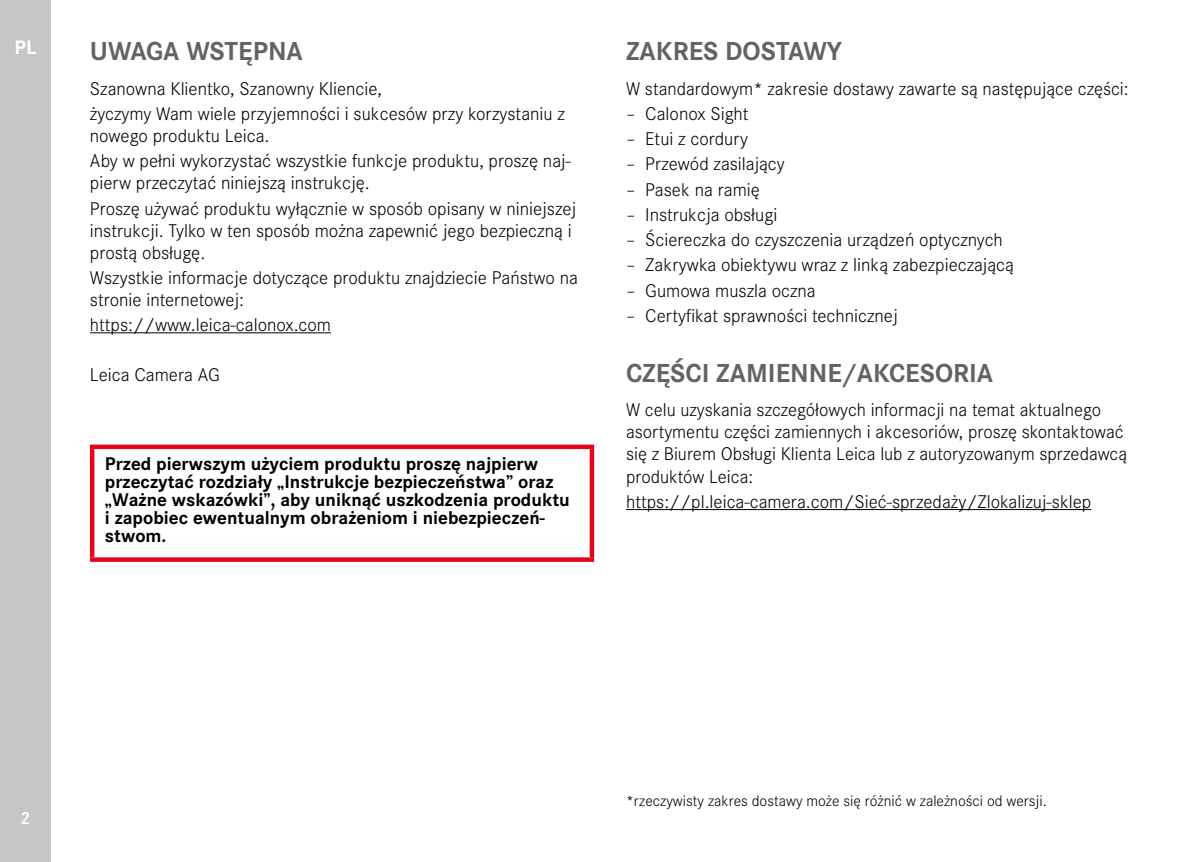
<style>
.page{position:relative;width:1200px;height:862px;background:#fff}
.page>*{position:absolute;margin:0;border:0;box-sizing:border-box;transform-origin:0 0}
.t1{font:700 27px "Corporate S";color:#646363}
.t2{font:700 20.25px "Corporate S";color:#fff}
.t3{font:300 19.12px/22.1px "Corporate S";color:#000}
.t4{font:700 19.12px/18px "Corporate S";color:#000}
.t5{font:600 18px "Corporate S";color:#fff}
.t6{font:300 15.75px "Corporate S";color:#000}
</style>
<div class="page">
<div style="left:0;top:0;width:51px;height:861px;background:#c6c6c6"></div>
<hr style="left:90px;top:332px;width:241px;height:1px;background:#000">
<div style="left:90px;top:444px;width:504px;height:5px;background:#e3051b"></div>
<hr style="left:90px;top:449px;width:4px;height:108px;background:#e3051b">
<div style="left:589px;top:449px;width:5px;height:108px;background:#e3051b"></div>
<svg style="left:90px;top:557px;width:504px;height:4px;background:#e51b2f"></svg>
<hr style="left:626px;top:509px;width:465px;height:1px;background:#000">
<p class="t2" style="left:15px;top:32px;width:23px">PL</p>
<h1 class="t1" style="left:90px;top:30px;width:214px">UWAGA WSTĘPNA</h1>
<p class="t3" style="left:90px;top:75px;width:476px;line-height:25.2px">Szanowna Klientko, Szanowny Kliencie,<br>życzymy Wam wiele przyjemności i sukcesów przy korzystaniu z</p>
<p class="t3" style="left:90px;top:122px;width:482px;line-height:25.2px">nowego produktu Leica.<br>Aby w pełni wykorzystać wszystkie funkcje produktu, proszę naj-</p>
<p class="t3" style="left:90px;top:169px;width:488px;line-height:25.2px">pierw przeczytać niniejszą instrukcję.<br>Proszę używać produktu wyłącznie w sposób opisany w niniejszej</p>
<p class="t3" style="left:90px;top:218px;width:483px">instrukcji. Tylko w ten sposób można zapewnić jego bezpieczną i prostą obsługę.</p>
<p class="t3" style="left:90px;top:265px;width:489px">Wszystkie informacje dotyczące produktu znajdziecie Państwo na stronie internetowej:</p>
<p class="t3" style="left:90px;top:312px;width:243px">https://www.leica-calonox.com</p>
<p class="t3" style="left:90px;top:362px;width:131px">Leica Camera AG</p>
<p class="t4" style="left:105px;top:453px;width:466px">Przed pierwszym użyciem produktu proszę najpierw przeczytać rozdziały „Instrukcje bezpieczeństwa” oraz „Ważne wskazówki”, aby uniknąć uszkodzenia produktu i zapobiec ewentualnym obrażeniom i niebezpieczeń&shy;stwom.</p>
<h1 class="t1" style="left:626px;top:30px;width:217px">ZAKRES DOSTAWY</h1>
<p class="t3" style="left:626px;top:76px;width:504px">W standardowym* zakresie dostawy zawarte są następujące części:</p>
<p class="t3" style="left:626px;top:101px;width:124px">– Calonox Sight</p>
<p class="t3" style="left:626px;top:127px;width:123px">– Etui z cordury</p>
<p class="t3" style="left:626px;top:152px;width:160px">– Przewód zasilający</p>
<p class="t3" style="left:626px;top:177px;width:135px">– Pasek na ramię</p>
<p class="t3" style="left:626px;top:202px;width:153px">– Instrukcja obsługi</p>
<p class="t3" style="left:626px;top:227px;width:378px">– Ściereczka do czyszczenia urządzeń optycznych</p>
<p class="t3" style="left:626px;top:253px;width:389px">– Zakrywka obiektywu wraz z linką zabezpieczającą</p>
<p class="t3" style="left:626px;top:278px;width:191px">– Gumowa muszla oczna</p>
<p class="t3" style="left:626px;top:303px;width:273px">– Certyfikat sprawności technicznej</p>
<h1 class="t1" style="left:626px;top:351px;width:368px">CZĘŚCI ZAMIENNE/AKCESORIA</h1>
<p class="t3" style="left:626px;top:397px;width:502px">W celu uzyskania szczegółowych informacji na temat aktualnego asortymentu części zamiennych i akcesoriów, proszę skontaktować się z Biurem Obsługi Klienta Leica lub z autoryzowanym sprzedawcą produktów Leica:</p>
<p class="t3" style="left:626px;top:489px;width:466px">https://pl.leica-camera.com/Sieć-sprzedaży/Zlokalizuj-sklep</p>
<p class="t5" style="left:21px;top:803px;width:11px">2</p>
<p class="t6" style="left:626px;top:789px;width:422px">*rzeczywisty zakres dostawy może się różnić w zależności od wersji.</p>
</div>
